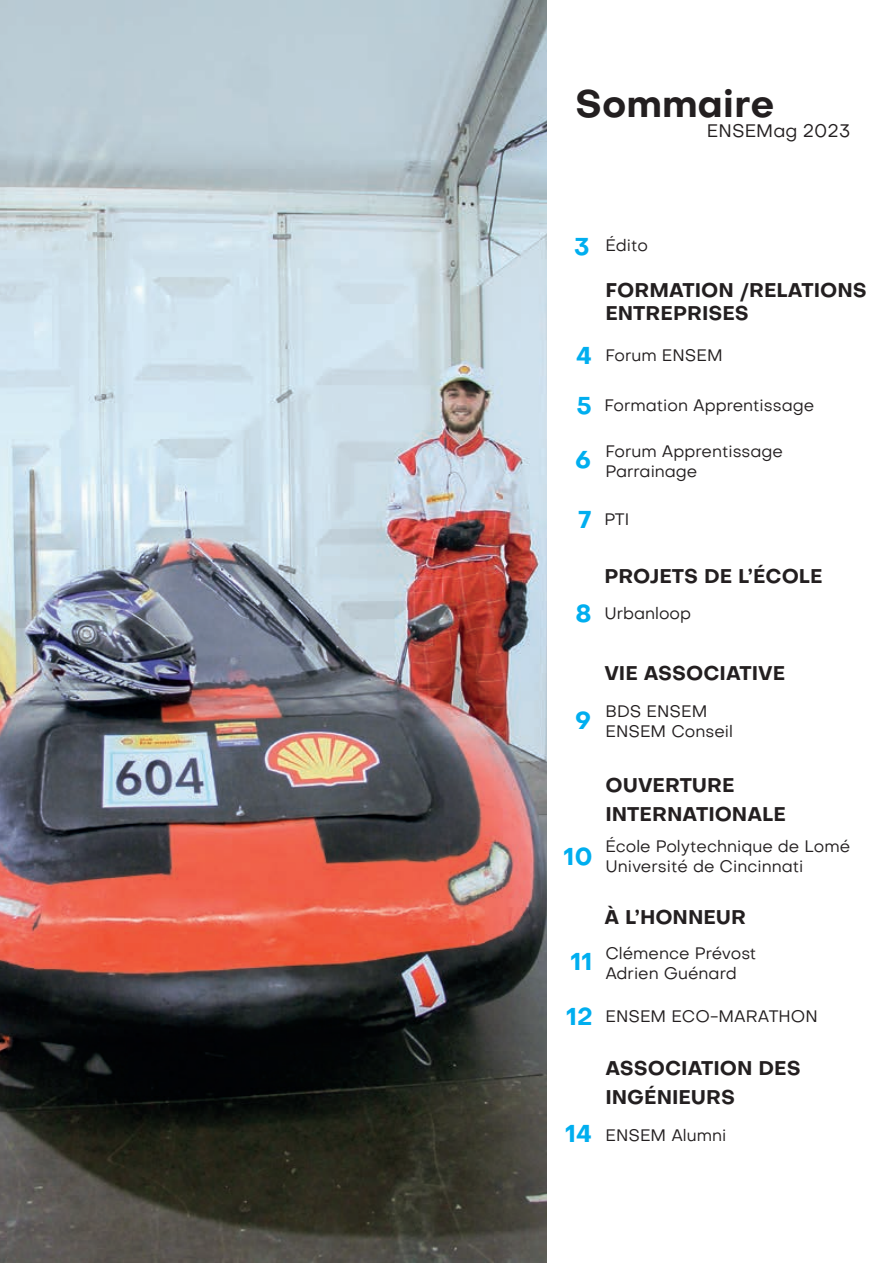
<style>
.page{position:relative;width:893px;height:1263px;background:#fff}
.page>*{position:absolute;margin:0;border:0;box-sizing:border-box;transform-origin:0 0}
.t1{font:700 37.5px "Objective";color:#231f20}
.t2{font:700 24px/49.9px "Objective";color:#00aeef}
.t3{font:700 19.5px/28.8px "Objective";color:#231f20}
.t4{font:18px "Objective";color:#231f20}
.t5{font:16.5px/19.8px "Objective";color:#231f20}
</style>
<div class="page">
<img style="left:0;top:0;width:546px;height:1263px">
<h1 class="t1" style="left:575px;top:77px;width:201px">Sommaire</h1>
<p class="t4" style="left:707px;top:119px;width:145px">ENSEMag 2023</p>
<h2 class="t2" style="left:574px;top:221px;width:17px">3</h2>
<h2 class="t2" style="left:576px;top:330px;width:18px">4<br>5</h2>
<h2 class="t2" style="left:575px;top:434px;width:18px">6</h2>
<p class="t5" style="left:605px;top:235px;width:44px">Édito</p>
<p class="t3" style="left:605px;top:278px;width:263px;line-height:23.4px">FORMATION /RELATIONS<br>ENTREPRISES</p>
<p class="t5" style="left:605px;top:345px;width:119px">Forum ENSEM</p>
<p class="t5" style="left:604px;top:395px;width:211px">Formation Apprentissage</p>
<p class="t5" style="left:605px;top:441px;width:179px">Forum Apprentissage<br>Parrainage</p>
<h2 class="t2" style="left:578px;top:494px;width:14px">7</h2>
<p class="t5" style="left:604px;top:509px;width:26px">PTI</p>
<p class="t3" style="left:604px;top:561px;width:220px">PROJETS DE L’ÉCOLE</p>
<h2 class="t2" style="left:575px;top:588px;width:18px">8</h2>
<p class="t5" style="left:604px;top:603px;width:88px">Urbanloop</p>
<h2 class="t2" style="left:575px;top:695px;width:18px">9</h2>
<p class="t3" style="left:604px;top:658px;width:182px">VIE ASSOCIATIVE</p>
<p class="t5" style="left:605px;top:701px;width:129px">BDS ENSEM<br>ENSEM Conseil</p>
<h2 class="t2" style="left:563px;top:831px;width:31px">10</h2>
<p class="t3" style="left:605px;top:770px;width:182px">OUVERTURE<br>INTERNATIONALE</p>
<p class="t5" style="left:605px;top:836px;width:246px">École Polytechnique de Lomé<br>Université de Cincinnati</p>
<h2 class="t2" style="left:570px;top:937px;width:24px">11</h2>
<h2 class="t2" style="left:566px;top:991px;width:28px">12</h2>
<p class="t3" style="left:604px;top:902px;width:143px">À L’HONNEUR</p>
<p class="t5" style="left:605px;top:943px;width:152px">Clémence Prévost<br>Adrien Guénard</p>
<p class="t5" style="left:605px;top:1007px;width:214px">ENSEM ECO-MARATHON</p>
<h2 class="t2" style="left:565px;top:1108px;width:29px">14</h2>
<p class="t3" style="left:605px;top:1053px;width:197px">ASSOCIATION DES<br>INGÉNIEURS</p>
<p class="t5" style="left:605px;top:1125px;width:122px">ENSEM Alumni</p>
</div>
